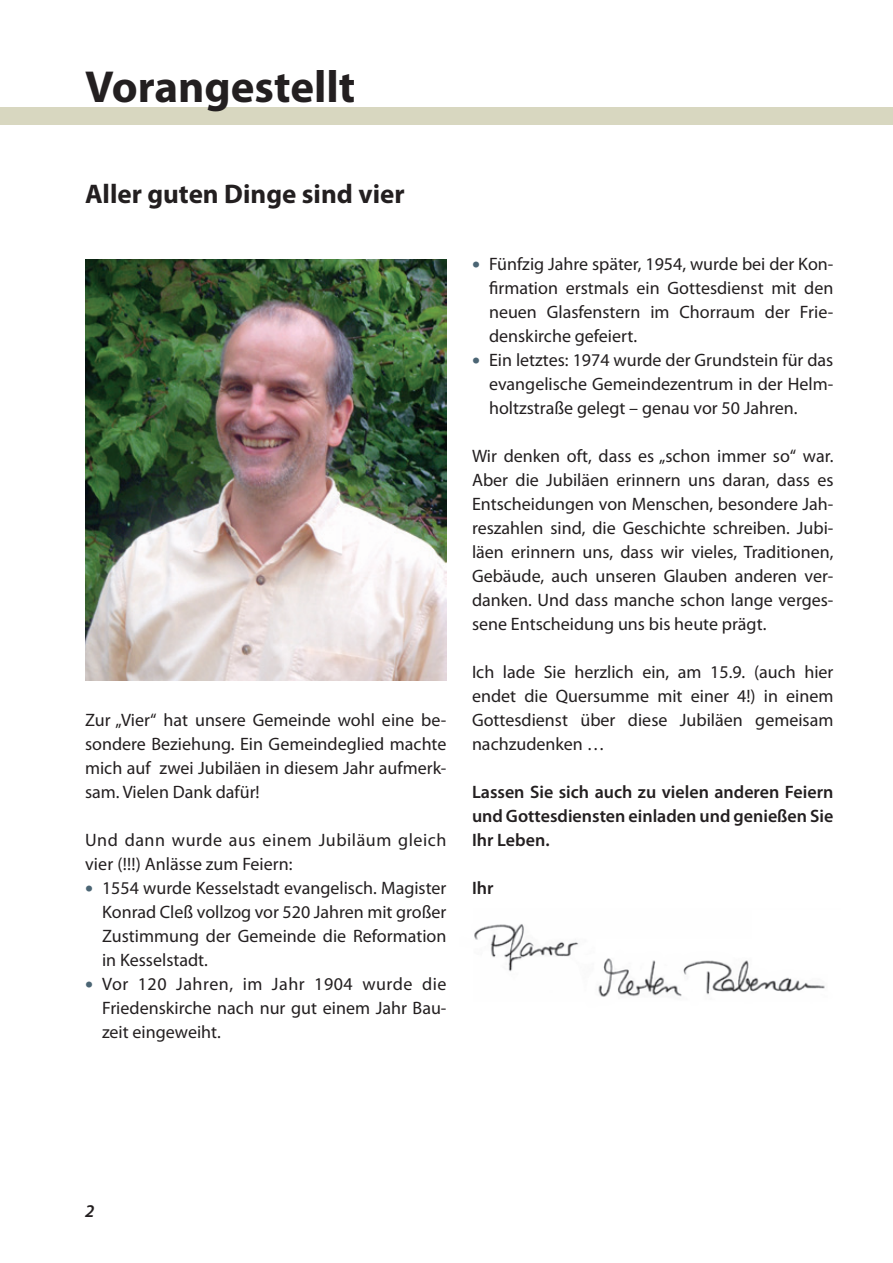
<style>
.page{position:relative;width:893px;height:1263px;background:#fff}
.page>*{position:absolute;margin:0;border:0;box-sizing:border-box;transform-origin:0 0}
.t1{font:700 45px "Myriad Pro";color:#231f20}
.t2{font:700 27px "Myriad Pro";color:#231f20}
.t3{font:18px/24px "Myriad Pro";color:#231f20;text-align:justify}
.t4{font:600 18px/24px "Myriad Pro";color:#231f20;text-align:justify}
.t5{font:18px/24px "Myriad Pro";letter-spacing:.03em;color:#231f20}
.t6{font:italic 600 18px "Myriad Pro";color:#231f20}
.s1{font-size:28.5px;color:#4b6574}
</style>
<div class="page">
<div style="left:0;top:107px;width:893px;height:18px;background:#d8d7c0"></div>
<img style="left:474px;top:924px;width:351px;height:73px">
<img style="left:85px;top:259px;width:361px;height:421px">
<h1 class="t1" style="left:85px;top:61px;width:272px">Vorangestellt</h1>
<h2 class="t2" style="left:85px;top:179px;width:321px">Aller guten Dinge sind vier</h2>
<p class="t3" style="left:85px;top:708px;width:363px">Zur „Vier“ hat unsere Gemeinde wohl eine be&shy;sondere Beziehung. Ein Gemeindeglied machte mich auf zwei Jubiläen in diesem Jahr aufmerk&shy;sam. Vielen Dank dafür!</p>
<p class="t5" style="left:85px;top:828px;width:363px">Und dann wurde aus einem Jubiläum gleich vier (!!!) Anlässe zum Feiern:</p>
<p class="t3" style="left:102px;top:876px;width:346px;text-indent:-17px"><span class="s1">•</span> 1554 wurde Kesselstadt evangelisch. Magister Konrad Cleß vollzog vor 520 Jahren mit großer Zustimmung der Gemeinde die Reformation in Kesselstadt.</p>
<p class="t3" style="left:102px;top:972px;width:346px;text-indent:-17px"><span class="s1">•</span> Vor 120 Jahren, im Jahr 1904 wurde die Friedenskirche nach nur gut einem Jahr Bau&shy;zeit eingeweiht.</p>
<p class="t3" style="left:489px;top:252px;width:346px;text-indent:-17px"><span class="s1">•</span> Fünfzig Jahre später, 1954, wurde bei der Kon&shy;firmation erstmals ein Gottesdienst mit den neuen Glasfenstern im Chorraum der Frie&shy;denskirche gefeiert.</p>
<p class="t3" style="left:489px;top:348px;width:346px;text-indent:-17px"><span class="s1">•</span> Ein letztes: 1974 wurde der Grundstein für das evangelische Gemeindezentrum in der Helm&shy;holtzstraße gelegt – genau vor 50 Jahren.</p>
<p class="t3" style="left:472px;top:444px;width:363px">Wir denken oft, dass es „schon immer so“ war.<br>Aber die Jubiläen erinnern uns daran, dass es Entscheidungen von Menschen, besondere Jah&shy;reszahlen sind, die Geschichte schreiben. Jubi&shy;läen erinnern uns, dass wir vieles, Traditionen, Gebäude, auch unseren Glauben anderen ver&shy;danken. Und dass manche schon lange verges&shy;sene Entscheidung uns bis heute prägt.</p>
<p class="t3" style="left:472px;top:660px;width:363px">Ich lade Sie herzlich ein, am 15.9. (auch hier endet die Quersumme mit einer 4!) in einem Gottesdienst über diese Jubiläen gemeisam nachzudenken …</p>
<p class="t4" style="left:472px;top:780px;width:363px">Lassen Sie sich auch zu vielen anderen Feiern und Gottesdiensten einladen und genießen Sie Ihr Leben.</p>
<p class="t4" style="left:472px;top:876px;width:23px">Ihr</p>
<p class="t6" style="left:85px;top:1199px;width:11px">2</p>
</div>
